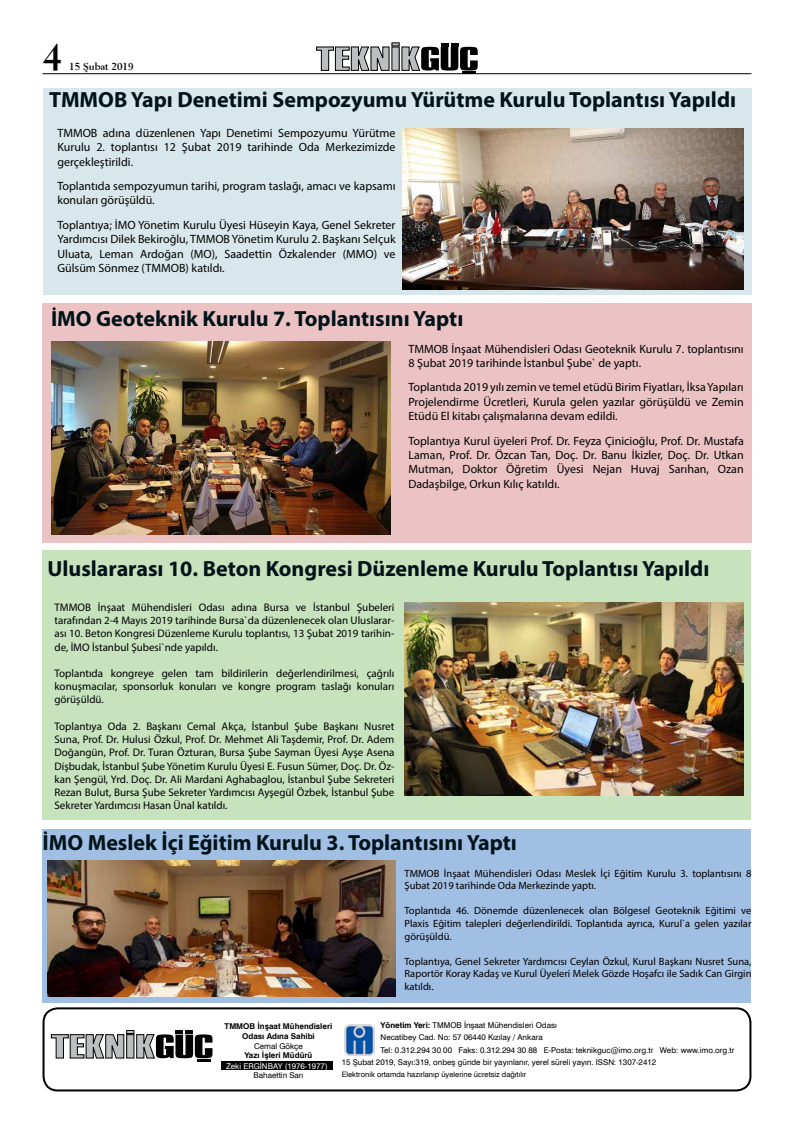
<style>
.page{position:relative;width:794px;height:1134px;background:#fff}
.page>*{position:absolute;margin:0;border:0;box-sizing:border-box;transform-origin:0 0}
.t1{font:700 36px "Revival 565 BT";color:#000}
.t2{font:700 22px "Myriad Pro";color:#001319}
.t3{font:12px/14.4px "Myriad Pro";color:#000101;text-align:justify}
.t4{font:11px/13.2px "Myriad Pro";color:#000;text-align:justify}
.t5{font:10.5px/12.6px "Myriad Pro";color:#000;text-align:justify}
.t6{font:700 10px "Revival 565 BT";color:#000}
.t7{font:8px "Swiss 721 BT";color:#000}
.t8{font:700 8px/9.6px "Swiss 721 BT";color:#000;text-align:center}
.t9{font:8px "Swiss 721 BT";color:#fff}
.t10{font:7.5px "Swiss 721 BT";color:#000}
.s1{font-weight:700}
</style>
<div class="page">
<svg style="left:316px;top:43px;width:162px;height:30px"></svg>
<hr style="left:43px;top:73px;width:708px;height:1px;background:#000">
<div style="left:43px;top:829px;width:708px;height:174px;background:#a1bee3"></div>
<div style="left:43px;top:1007px;width:708px;height:84px;border:2px solid #000;border-radius:14px"></div>
<svg style="left:51px;top:1030px;width:161px;height:32px"></svg>
<img style="left:344px;top:1025px;width:31px;height:31px">
<div style="left:221px;top:1061px;width:111px;height:9px;background:#000"></div>
<div style="left:43px;top:303px;width:708px;height:239px;background:#ecc3c4"></div>
<div style="left:43px;top:88px;width:708px;height:207px;background:#d8e7eb"></div>
<img style="left:403px;top:129px;width:340px;height:160px">
<img style="left:52px;top:341px;width:339px;height:193px">
<div style="left:43px;top:550px;width:708px;height:270px;background:#c6e3bd"></div>
<img style="left:404px;top:603px;width:339px;height:192px">
<img style="left:47px;top:861px;width:349px;height:136px">
<h1 class="t1" style="left:43px;top:35px;width:22px">4</h1>
<p class="t6" style="left:69px;top:60px;width:66px">15 Şubat 2019</p>
<h2 class="t2" style="left:49px;top:85px;width:688px">TMMOB Yapı Denetimi Sempozyumu Yürütme Kurulu Toplantısı Yapıldı</h2>
<p class="t3" style="left:57px;top:125px;width:340px">TMMOB adına düzenlenen Yapı Denetimi Sempozyumu Yürütme Kurulu 2. toplantısı 12 Şubat 2019 tarihinde Oda Merkezimizde gerçekleştirildi.</p>
<p class="t3" style="left:57px;top:179px;width:340px">Toplantıda sempozyumun tarihi, program taslağı, amacı ve kapsamı konuları görüşüldü.</p>
<p class="t3" style="left:57px;top:217px;width:340px">Toplantıya; İMO Yönetim Kurulu Üyesi Hüseyin Kaya, Genel Sekreter Yardımcısı Dilek Bekiroğlu, TMMOB Yönetim Kurulu 2. Başkanı Selçuk Uluata, Leman Ardoğan (MO), Saadettin Özkalender (MMO) ve Gülsüm Sönmez (TMMOB) katıldı.</p>
<h2 class="t2" style="left:51px;top:304px;width:414px">İMO Geoteknik Kurulu 7. Toplantısını Yaptı</h2>
<p class="t3" style="left:408px;top:341px;width:337px">TMMOB İnşaat Mühendisleri Odası Geoteknik Kurulu 7. toplantısını<br>8 Şubat 2019 tarihinde İstanbul Şube` de yaptı.</p>
<p class="t3" style="left:408px;top:380px;width:337px">Toplantıda 2019 yılı zemin ve temel etüdü Birim Fiyatları, İksa Yapıları Projelendirme Ücretleri, Kurula gelen yazılar görüşüldü ve Zemin Etüdü El kitabı çalışmalarına devam edildi.</p>
<p class="t3" style="left:408px;top:433px;width:337px">Toplantıya Kurul üyeleri Prof. Dr. Feyza Çinicioğlu, Prof. Dr. Mustafa Laman, Prof. Dr. Özcan Tan, Doç. Dr. Banu İkizler, Doç. Dr. Utkan Mutman, Doktor Öğretim Üyesi Nejan Huvaj Sarıhan, Ozan Dadaşbilge, Orkun Kılıç katıldı.</p>
<h2 class="t2" style="left:47px;top:554px;width:663px">Uluslararası 10. Beton Kongresi Düzenleme Kurulu Toplantısı Yapıldı</h2>
<p class="t4" style="left:54px;top:601px;width:341px">TMMOB İnşaat Mühendisleri Odası adına Bursa ve İstanbul Şubeleri tarafından 2-4 Mayıs 2019 tarihinde Bursa`da düzenlenecek olan Uluslarar&shy;ası 10. Beton Kongresi Düzenleme Kurulu toplantısı, 13 Şubat 2019 tarihin&shy;de, İMO İstanbul Şubesi`nde yapıldı.</p>
<p class="t4" style="left:54px;top:667px;width:341px">Toplantıda kongreye gelen tam bildirilerin değerlendirilmesi, çağrılı konuşmacılar, sponsorluk konuları ve kongre program taslağı konuları görüşüldü.</p>
<p class="t4" style="left:54px;top:719px;width:341px">Toplantıya Oda 2. Başkanı Cemal Akça, İstanbul Şube Başkanı Nusret Suna, Prof. Dr. Hulusi Özkul, Prof. Dr. Mehmet Ali Taşdemir, Prof. Dr. Adem Doğangün, Prof. Dr. Turan Özturan, Bursa Şube Sayman Üyesi Ayşe Asena Dişbudak, İstanbul Şube Yönetim Kurulu Üyesi E. Fusun Sümer, Doç. Dr. Öz&shy;kan Şengül, Yrd. Doç. Dr. Ali Mardani Aghabaglou, İstanbul Şube Sekreteri Rezan Bulut, Bursa Şube Sekreter Yardımcısı Ayşegül Özbek, İstanbul Şube Sekreter Yardımcısı Hasan Ünal katıldı.</p>
<h2 class="t2" style="left:43px;top:828px;width:476px">İMO Meslek İçi Eğitim Kurulu 3. Toplantısını Yaptı</h2>
<p class="t5" style="left:404px;top:866px;width:348px">TMMOB İnşaat Mühendisleri Odası Meslek İçi Eğitim Kurulu 3. toplantısını 8<br>Şubat 2019 tarihinde Oda Merkezinde yaptı.</p>
<p class="t5" style="left:404px;top:904px;width:348px">Toplantıda 46. Dönemde düzenlenecek olan Bölgesel Geoteknik Eğitimi ve Plaxis Eğitim talepleri değerlendirildi. Toplantıda ayrıca, Kurul`a gelen yazılar görüşüldü.</p>
<p class="t5" style="left:404px;top:955px;width:348px">Toplantıya, Genel Sekreter Yardımcısı Ceylan Özkul, Kurul Başkanı Nusret Suna, Raportör Koray Kadaş ve Kurul Üyeleri Melek Gözde Hoşafcı ile Sadık Can Girgin katıldı.</p>
<p class="t8" style="left:225px;top:1022px;width:109px">TMMOB İnşaat Mühendisleri<br>Odası Adına Sahibi</p>
<p class="t7" style="left:254px;top:1041px;width:50px">Cemal Gökçe</p>
<p class="t8" style="left:245px;top:1050px;width:69px">Yazı İşleri Müdürü</p>
<p class="t7" style="left:253px;top:1070px;width:51px">Bahaettin Sarı</p>
<p class="t9" style="left:226px;top:1061px;width:103px">Zeki ERGİNBAY (1976-1977)</p>
<p class="t7" style="left:380px;top:1020px;width:178px"><span class="s1">Yönetim Yeri:</span> TMMOB İnşaat Mühendisleri Odası</p>
<p class="t7" style="left:380px;top:1033px;width:164px">Necatibey Cad. No: 57 06440 Kızılay / Ankara</p>
<p class="t7" style="left:380px;top:1045px;width:355px">Tel: 0.312.294 30 00 Faks: 0.312.294 30 88 E-Posta: teknikguc@imo.org.tr Web: www.imo.org.tr</p>
<p class="t7" style="left:342px;top:1057px;width:316px">15 Şubat 2019, Sayı:319, onbeş günde bir yayınlanır, yerel süreli yayın. ISSN: 1307-2412</p>
<p class="t10" style="left:342px;top:1070px;width:186px">Elektronik ortamda hazırlanıp üyelerine ücretsiz dağıtılır</p>
</div>
